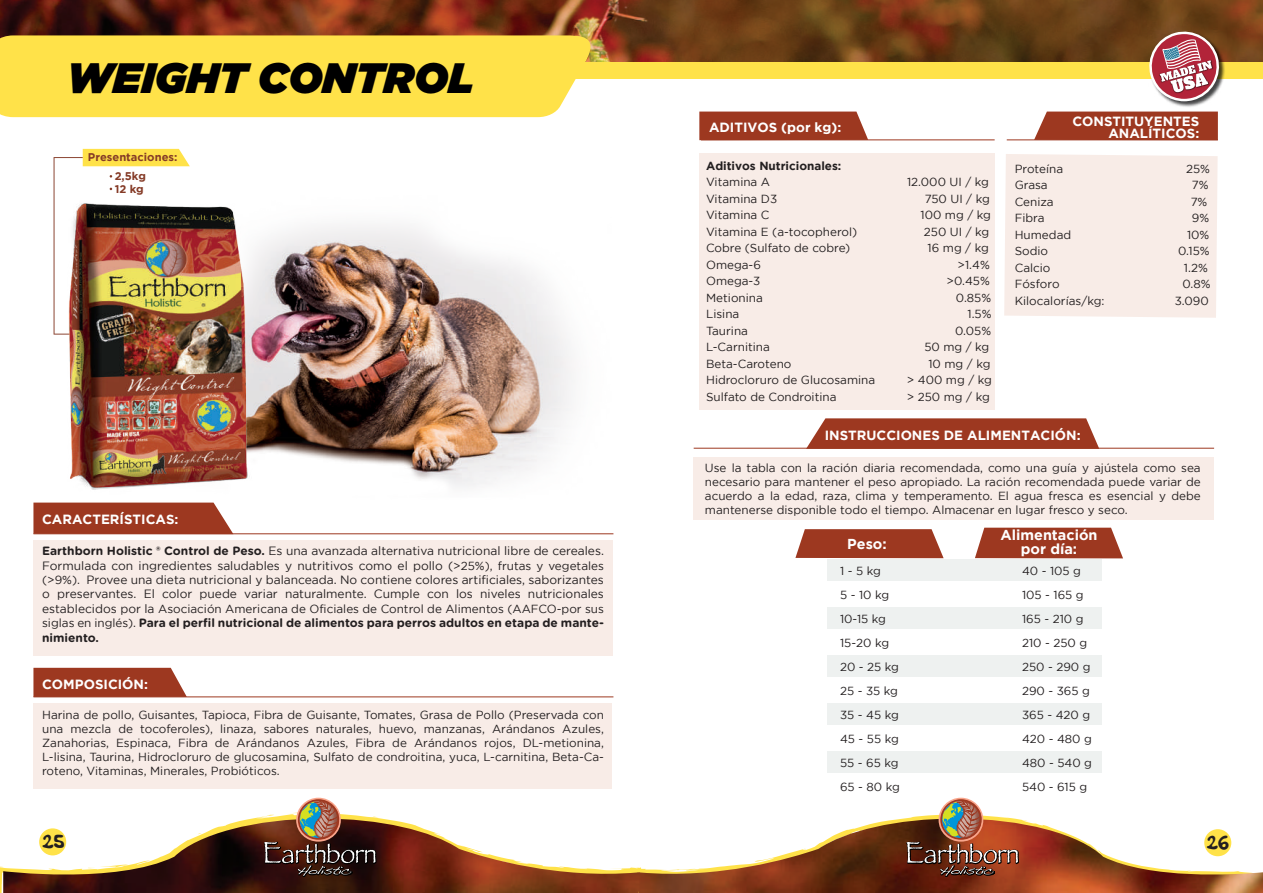
<style>
.page{position:relative;width:1263px;height:893px;background:#fff}
.page>*{position:absolute;margin:0;border:0;box-sizing:border-box;transform-origin:0 0}
.t1{font:italic 900 42.45px "Gotham";color:#000}
.t2{font:17.7px "Simpsonfont";color:#231f20}
.t3{font:700 14.4px/13.5px "Gotham";color:#fff;text-align:center}
.t4{font:700 13.35px/12px "Gotham";color:#fff;text-align:right}
.t5{font:12px/14.4px "Gotham";color:#231f20;text-align:justify}
.t6{font:700 12px/14.4px "Gotham Rounded";color:#231f20}
.t7{font:11.7px/14.1px "Gotham";color:#231f20;text-align:justify}
.t8{font:700 11.7px "Gotham";color:#231f20}
.t9{font:700 11.1px/18.3px "Gotham";color:#853b27;text-align:center}
.s1{font-family:"Gotham Rounded";font-weight:700}
.s2{font-size:11.7px}
.s3{font-size:12px}
.s4{font-family:"Gotham";font-weight:400;font-size:11.7px}
</style>
<div class="page">
<div style="left:1004px;top:154px;width:214px;height:164px;background:#f8ece7"></div>
<div style="left:700px;top:153px;width:295px;height:256px;background:#f8ece7"></div>
<div style="left:694px;top:458px;width:520px;height:62px;background:#f8ece7"></div>
<img style="left:110px;top:225px;width:504px;height:310px">
<div style="left:827px;top:560px;width:275px;height:21px;background:#eef1f0"></div>
<div style="left:827px;top:608px;width:275px;height:21px;background:#eef1f0"></div>
<div style="left:827px;top:656px;width:275px;height:21px;background:#eef1f0"></div>
<div style="left:827px;top:704px;width:275px;height:21px;background:#eef1f0"></div>
<div style="left:827px;top:752px;width:275px;height:21px;background:#eef1f0"></div>
<img style="left:0;top:0;width:1263px;height:62px">
<img style="left:3px;top:818px;width:1260px;height:75px">
<div style="left:559px;top:62px;width:704px;height:16px;background:#ffe249"></div>
<div style="left:0;top:35px;width:599px;height:82px;background:#ffe249"></div>
<svg style="left:806px;top:418px;width:293px;height:30px;background:#a3452f"></svg>
<hr style="left:694px;top:448px;width:520px;height:1px;background:#9d3820">
<div style="left:33px;top:540px;width:580px;height:116px;background:#f8ece7"></div>
<div style="left:33px;top:503px;width:200px;height:30px;background:#9d3820"></div>
<hr style="left:33px;top:533px;width:580px;height:1px;background:#9d3820">
<div style="left:33px;top:703px;width:579px;height:85px;background:#f8ece7"></div>
<div style="left:33px;top:668px;width:154px;height:28px;background:#9d3820"></div>
<hr style="left:33px;top:696px;width:580px;height:1px;background:#9d3820">
<svg style="left:795px;top:529px;width:149px;height:29px;background:#a54832"></svg>
<img style="left:1174px;top:30px;width:53px;height:77px">
<img style="left:1145px;top:28px;width:78px;height:76px">
<div style="left:296px;top:798px;width:45px;height:44px;border:4px solid #f9a48a;border-radius:50%"></div>
<div style="left:298px;top:799px;width:41px;height:41px;border:2px solid #9d3820;border-radius:50%"></div>
<svg style="left:263px;top:801px;width:116px;height:92px;background:#694f41"></svg>
<div style="left:938px;top:798px;width:45px;height:44px;border:4px solid #f9a48a;border-radius:50%"></div>
<div style="left:940px;top:799px;width:42px;height:41px;border:2px solid #9d3820;border-radius:50%"></div>
<svg style="left:905px;top:801px;width:115px;height:92px;background:#925f48"></svg>
<svg style="left:54px;top:149px;width:136px;height:32px"></svg>
<div style="left:1034px;top:112px;width:184px;height:27px;background:#9d3820"></div>
<div style="left:699px;top:112px;width:169px;height:28px;background:#9d3820"></div>
<hr style="left:701px;top:139px;width:294px;height:1px;background:#9d3820">
<hr style="left:1007px;top:139px;width:211px;height:1px;background:#9d3820">
<div style="left:39px;top:828px;width:27px;height:27px;background:#ffe249;border-radius:50%"></div>
<div style="left:1204px;top:829px;width:27px;height:27px;background:#ffe249;border-radius:50%"></div>
<img style="left:45px;top:181px;width:229px;height:334px">
<svg style="left:975px;top:528px;width:148px;height:30px;background:#a3462f"></svg>
<h1 class="t1" style="left:67px;top:53px;width:409px">WEIGHT CONTROL</h1>
<p class="t9" style="left:88px;top:148px;width:91px">Presentaciones:<br>2,5kg</p>
<p class="t9" style="left:115px;top:180px;width:31px">12 kg</p>
<p class="t4" style="left:42px;top:513px;width:138px">CARACTERÍSTICAS:</p>
<p class="t5" style="left:42px;top:543px;width:563px"><span class="s1">Earthborn Holistic ® Control de Peso.</span> Es una avanzada alternativa nutricional libre de cereales.<br>Formulada con ingredientes saludables y nutritivos como el pollo (<span class="s2">&gt;25%), frutas y vegetales (&gt;9%).</span> Provee una dieta nutricional y balanceada. No contiene colores artificiales, saborizantes o preservantes. El color puede variar naturalmente. Cumple con los niveles nutricionales</p>
<p class="t7" style="left:42px;top:601px;width:563px"><span class="s3">establecidos por la</span> Asociación Americana de Oficiales de Control de Alimentos (AAFCO-por sus</p>
<p class="t6" style="left:42px;top:615px;width:563px"><span class="s4">siglas en inglés).</span> Para el perfil nutricional de alimentos para perros adultos en etapa de mante&shy;nimiento.</p>
<p class="t4" style="left:42px;top:677px;width:107px">COMPOSICIÓN:</p>
<p class="t7" style="left:42px;top:708px;width:563px">Harina de pollo, Guisantes, Tapioca, Fibra de Guisante, Tomates, Grasa de Pollo (Preservada con una mezcla de tocoferoles), linaza, sabores naturales, huevo, manzanas, Arándanos Azules, Zanahorias, Espinaca, Fibra de Arándanos Azules, Fibra de Arándanos rojos, DL-metionina, L-lisina, Taurina, Hidrocloruro de glucosamina, Sulfato de condroitina, yuca, L-carnitina, Beta-Ca&shy;roteno, Vitaminas, Minerales, Probióticos.</p>
<p class="t4" style="left:709px;top:121px;width:134px">ADITIVOS (por kg):</p>
<p class="t8" style="left:706px;top:159px;width:137px">Aditivos Nutricionales:</p>
<p class="t7" style="left:706px;top:175px;width:66px">Vitamina A</p>
<p class="t7" style="left:907px;top:175px;width:83px">12.000 UI / kg</p>
<p class="t7" style="left:706px;top:192px;width:73px">Vitamina D3</p>
<p class="t7" style="left:925px;top:192px;width:67px">750 UI / kg</p>
<p class="t7" style="left:706px;top:208px;width:65px">Vitamina C</p>
<p class="t7" style="left:920px;top:208px;width:72px">100 mg / kg</p>
<p class="t7" style="left:706px;top:225px;width:153px">Vitamina E (a-tocopherol)</p>
<p class="t7" style="left:924px;top:225px;width:67px">250 UI / kg</p>
<p class="t7" style="left:706px;top:241px;width:146px">Cobre (Sulfato de cobre)</p>
<p class="t7" style="left:928px;top:241px;width:63px">16 mg / kg</p>
<p class="t7" style="left:706px;top:258px;width:56px">Omega-6</p>
<p class="t7" style="left:958px;top:258px;width:34px">&gt;1.4%</p>
<p class="t7" style="left:706px;top:274px;width:56px">Omega-3</p>
<p class="t7" style="left:946px;top:274px;width:45px">&gt;0.45%</p>
<p class="t7" style="left:706px;top:291px;width:58px">Metionina</p>
<p class="t7" style="left:956px;top:291px;width:37px">0.85%</p>
<p class="t7" style="left:706px;top:307px;width:35px">Lisina</p>
<p class="t7" style="left:967px;top:307px;width:25px">1.5%</p>
<p class="t7" style="left:706px;top:324px;width:43px">Taurina</p>
<p class="t7" style="left:955px;top:324px;width:38px">0.05%</p>
<p class="t7" style="left:706px;top:340px;width:65px">L-Carnitina</p>
<p class="t7" style="left:924px;top:340px;width:67px">50 mg / kg</p>
<p class="t7" style="left:706px;top:357px;width:87px">Beta-Caroteno</p>
<p class="t7" style="left:928px;top:357px;width:64px">10 mg / kg</p>
<p class="t7" style="left:706px;top:373px;width:171px">Hidrocloruro de Glucosamina</p>
<p class="t7" style="left:907px;top:373px;width:87px">&gt; 400 mg / kg</p>
<p class="t7" style="left:706px;top:390px;width:132px">Sulfato de Condroitina</p>
<p class="t7" style="left:907px;top:390px;width:85px">&gt; 250 mg / kg</p>
<p class="t4" style="left:1072px;top:115px;width:128px">CONSTITUYENTES<br>ANALÍTICOS:</p>
<p class="t7" style="left:1015px;top:162px;width:50px">Proteína</p>
<p class="t7" style="left:1186px;top:162px;width:25px">25%</p>
<p class="t7" style="left:1015px;top:178px;width:34px">Grasa</p>
<p class="t7" style="left:1192px;top:178px;width:18px">7%</p>
<p class="t7" style="left:1015px;top:195px;width:41px">Ceniza</p>
<p class="t7" style="left:1191px;top:195px;width:18px">7%</p>
<p class="t7" style="left:1015px;top:211px;width:31px">Fibra</p>
<p class="t7" style="left:1192px;top:211px;width:19px">9%</p>
<p class="t7" style="left:1015px;top:228px;width:58px">Humedad</p>
<p class="t7" style="left:1187px;top:228px;width:24px">10%</p>
<p class="t7" style="left:1015px;top:244px;width:35px">Sodio</p>
<p class="t7" style="left:1178px;top:244px;width:33px">0.15%</p>
<p class="t7" style="left:1015px;top:261px;width:37px">Calcio</p>
<p class="t7" style="left:1184px;top:261px;width:25px">1.2%</p>
<p class="t7" style="left:1015px;top:277px;width:46px">Fósforo</p>
<p class="t7" style="left:1182px;top:277px;width:30px">0.8%</p>
<p class="t7" style="left:1015px;top:294px;width:91px">Kilocalorías/kg:</p>
<p class="t7" style="left:1175px;top:294px;width:36px">3.090</p>
<p class="t4" style="left:825px;top:429px;width:257px">INSTRUCCIONES DE ALIMENTACIÓN:</p>
<p class="t7" style="left:705px;top:460px;width:497px">Use la tabla con la ración diaria recomendada, como una guía y ajústela como sea necesario para mantener el peso apropiado. La ración recomendada puede variar de acuerdo a la edad, raza, clima y temperamento. El agua fresca es esencial y debe mantenerse disponible todo el tiempo. Almacenar en lugar fresco y seco.</p>
<p class="t3" style="left:847px;top:536px;width:41px">Peso:</p>
<p class="t3" style="left:1000px;top:528px;width:98px">Alimentación por dia:</p>
<p class="t3" style="left:1059px;top:541px;width:9px">´</p>
<p class="t7" style="left:840px;top:564px;width:42px">1 - 5 kg</p>
<p class="t7" style="left:1022px;top:564px;width:61px">40 - 105 g</p>
<p class="t7" style="left:840px;top:588px;width:51px">5 - 10 kg</p>
<p class="t7" style="left:1022px;top:588px;width:63px">105 - 165 g</p>
<p class="t7" style="left:840px;top:612px;width:47px">10-15 kg</p>
<p class="t7" style="left:1022px;top:612px;width:63px">165 - 210 g</p>
<p class="t7" style="left:840px;top:636px;width:51px">15-20 kg</p>
<p class="t7" style="left:1022px;top:636px;width:67px">210 - 250 g</p>
<p class="t7" style="left:840px;top:660px;width:60px">20 - 25 kg</p>
<p class="t7" style="left:1022px;top:660px;width:70px">250 - 290 g</p>
<p class="t7" style="left:840px;top:684px;width:59px">25 - 35 kg</p>
<p class="t7" style="left:1022px;top:684px;width:69px">290 - 365 g</p>
<p class="t7" style="left:840px;top:708px;width:60px">35 - 45 kg</p>
<p class="t7" style="left:1022px;top:708px;width:70px">365 - 420 g</p>
<p class="t7" style="left:840px;top:732px;width:60px">45 - 55 kg</p>
<p class="t7" style="left:1022px;top:732px;width:71px">420 - 480 g</p>
<p class="t7" style="left:840px;top:756px;width:60px">55 - 65 kg</p>
<p class="t7" style="left:1022px;top:756px;width:72px">480 - 540 g</p>
<p class="t7" style="left:840px;top:780px;width:61px">65 - 80 kg</p>
<p class="t7" style="left:1022px;top:780px;width:67px">540 - 615 g</p>
<h2 class="t2" style="left:42px;top:828px;width:24px">25</h2>
<h2 class="t2" style="left:1207px;top:829px;width:24px">26</h2>
</div>
